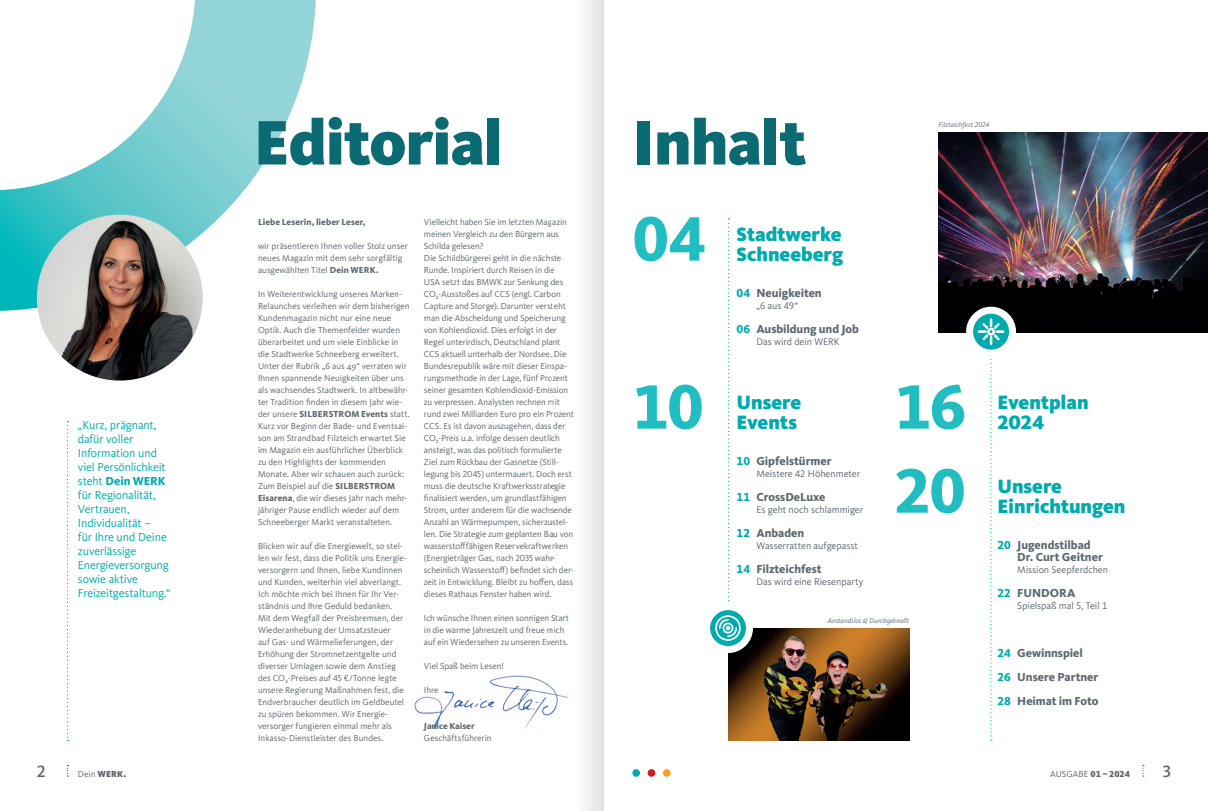
<style>
.page{position:relative;width:1208px;height:811px;background:#fff}
.page>*{position:absolute;margin:0;border:0;box-sizing:border-box;transform-origin:0 0}
.t1{font:900 65px "Kievit OT";letter-spacing:-.02em;color:#0c6a73}
.t2{font:800 65px "Kievit OT";color:#21bdc1}
.t3{font:900 20px/20px "Kievit OT";letter-spacing:-.005em;color:#00aaad}
.t4{font:500 17px "Kievit OT";color:#5d6870}
.t5{font:12px/14px "Kievit OT";letter-spacing:-.015em;color:#00aaad}
.t6{font:800 12px/12px "Kievit OT";letter-spacing:-.005em;color:#5d6870}
.t7{font:10px "Kievit OT";letter-spacing:-.005em;color:#5d6870}
.t8{font:9px/12px "Kievit OT";letter-spacing:-.005em;color:#5d6870}
.t9{font:800 9px "Kievit OT";letter-spacing:.01em;color:#5d6870}
.t10{font:900 9px "Kievit OT";color:#5d6870}
.t11{font:italic 7px "Kievit OT";letter-spacing:.01em;color:#5d6870}
.s1{font-weight:800}
.s2{color:#00aaad}
.s3{font-weight:400}
.s4{font-weight:900}
</style>
<div class="page">
<svg style="left:0;top:0;width:316px;height:311px"></svg>
<img style="left:37px;top:215px;width:166px;height:165px;border-radius:83px">
<img style="left:414px;top:675px;width:137px;height:55px">
<img style="left:938px;top:133px;width:270px;height:200px">
<img style="left:728px;top:628px;width:181px;height:113px">
<svg style="left:67px;top:421px;width:2px;height:320px"></svg>
<svg style="left:969px;top:310px;width:43px;height:43px"></svg>
<div style="left:966px;top:307px;width:50px;height:50px;border:7px solid #fff;border-radius:50%"></div>
<svg style="left:706px;top:606px;width:43px;height:43px"></svg>
<div style="left:703px;top:603px;width:50px;height:50px;border:7px solid #fff;border-radius:50%"></div>
<svg style="left:715px;top:218px;width:26px;height:425px"></svg>
<svg style="left:978px;top:319px;width:26px;height:422px"></svg>
<svg style="left:1142px;top:765px;width:2px;height:11px"></svg>
<div style="left:663px;top:769px;width:7px;height:8px;background:#f89e1c;border-radius:50%"></div>
<div style="left:647px;top:769px;width:8px;height:8px;background:#cf1a20;border-radius:50%"></div>
<div style="left:632px;top:769px;width:8px;height:8px;background:#00aaad;border-radius:50%"></div>
<div style="left:551px;top:0;width:53px;height:811px;background:linear-gradient(to right,#fff,#e8e9ea)"></div>
<p class="t5" style="left:78px;top:418px;width:90px">„Kurz, prägnant, dafür voller<br>Information und viel Persönlichkeit steht <span class="s1">Dein WERK </span>für Regionalität,<br>Vertrauen,<br>Individualität – für Ihre und Deine</p>
<p class="t5" style="left:78px;top:544px;width:94px">zuverlässige<br>Energieversorgung sowie aktive<br>Freizeitgestaltung.“</p>
<p class="t1" style="left:254px;top:103px;width:251px">Editorial</p>
<p class="t1" style="left:632px;top:103px;width:175px">Inhalt</p>
<p class="t11" style="left:938px;top:120px;width:52px">Filzteichfest 2024</p>
<p class="t9" style="left:258px;top:216px;width:109px">Liebe Leserin, lieber Leser,</p>
<p class="t8" style="left:258px;top:240px;width:151px">wir präsentieren Ihnen voller Stolz unser neues Magazin mit dem sehr sorgfältig ausgewählten Titel <span class="s1">Dein WERK.</span></p>
<p class="t8" style="left:258px;top:288px;width:153px">In Weiterentwicklung unseres Marken-Relaunches verleihen wir dem bisherigen Kundenmagazin nicht nur eine neue Optik. Auch die Themenfelder wurden überarbeitet und um viele Einblicke in die Stadtwerke Schneeberg erweitert.<br>Unter der Rubrik „6 aus 49“ verraten wir Ihnen spannende Neuigkeiten über uns als wachsendes Stadtwerk. In altbewähr&shy;ter Tradition finden in diesem Jahr wie&shy;der unsere <span class="s1">SILBERSTROM Events</span> statt.<br>Kurz vor Beginn der Bade- und Eventsai&shy;son am Strandbad Filzteich erwartet Sie im Magazin ein ausführlicher Überblick zu den Highlights der kommenden Monate. Aber wir schauen auch zurück:<br>Zum Beispiel auf die <span class="s1">SILBERSTROM Eisarena</span>, die wir dieses Jahr nach mehr&shy;jähriger Pause endlich wieder auf dem Schneeberger Markt veranstalteten.</p>
<p class="t8" style="left:258px;top:540px;width:150px">Blicken wir auf die Energiewelt, so stel&shy;len wir fest, dass die Politik uns Energie&shy;versorgern und Ihnen, liebe Kundinnen und Kunden, weiterhin viel abverlangt.<br>Ich möchte mich bei Ihnen für Ihr Ver&shy;ständnis und Ihre Geduld bedanken.<br>Mit dem Wegfall der Preisbremsen, der Wiederanhebung der Umsatzsteuer<br>auf Gas- und Wärmelieferungen, der Erhöhung der Stromnetzentgelte und diverser Umlagen sowie dem Anstieg des CO₂-Preises auf 45 €/Tonne legte unsere Regierung Maßnahmen fest, die Endverbraucher deutlich im Geldbeutel zu spüren bekommen. Wir Energie&shy;versorger fungieren einmal mehr als Inkasso-Dienstleister des Bundes.</p>
<p class="t8" style="left:424px;top:216px;width:144px">Vielleicht haben Sie im letzten Magazin meinen Vergleich zu den Bürgern aus<br>Schilda gelesen?</p>
<p class="t8" style="left:424px;top:252px;width:152px">Die Schildbürgerei geht in die nächste Runde. Inspiriert durch Reisen in die<br>USA setzt das BMWK zur Senkung des CO₂-Ausstoßes auf CCS (engl. Carbon Capture and Storge). Darunter versteht man die Abscheidung und Speicherung von Kohlendioxid. Dies erfolgt in der Regel unterirdisch, Deutschland plant CCS aktuell unterhalb der Nordsee. Die Bundesrepublik wäre mit dieser Einspa&shy;rungsmethode in der Lage, fünf Prozent seiner gesamten Kohlendioxid-Emission zu verpressen. Analysten rechnen mit rund zwei Milliarden Euro pro ein Prozent CCS. Es ist davon auszugehen, dass der CO₂-Preis u.a. infolge dessen deutlich ansteigt, was das politisch formulierte Ziel zum Rückbau der Gasnetze (Still&shy;legung bis 2045) untermauert. Doch erst muss die deutsche Kraftwerksstrategie finalisiert werden, um grundlastfähigen Strom, unter anderem für die wachsende Anzahl an Wärmepumpen, sicherzustel&shy;len. Die Strategie zum geplanten Bau von wasserstofffähigen Reservekraftwerken (Energieträger Gas, nach 2035 wahr&shy;scheinlich Wasserstoff) befindet sich der&shy;zeit in Entwicklung. Bleibt zu hoffen, dass dieses Rathaus Fenster haben wird.</p>
<p class="t8" style="left:424px;top:612px;width:147px">Ich wünsche Ihnen einen sonnigen Start in die warme Jahreszeit und freue mich auf ein Wiedersehen zu unseren Events.</p>
<p class="t8" style="left:424px;top:660px;width:81px">Viel Spaß beim Lesen!</p>
<p class="t8" style="left:424px;top:684px;width:16px">Ihre</p>
<p class="t8" style="left:424px;top:720px;width:69px"><span class="s1">Janice Kaiser<br></span>Geschäftsführerin</p>
<p class="t2" style="left:632px;top:200px;width:75px">04</p>
<p class="t2" style="left:632px;top:368px;width:73px">10</p>
<p class="t3" style="left:736px;top:224px;width:108px">Stadtwerke<br>Schneeberg</p>
<p class="t6" style="left:736px;top:286px;width:87px"><span class="s2">04</span> Neuigkeiten</p>
<p class="t7" style="left:756px;top:300px;width:43px">„6 aus 49“</p>
<p class="t6" style="left:736px;top:322px;width:124px"><span class="s2">06</span> Ausbildung und Job</p>
<p class="t7" style="left:756px;top:336px;width:85px">Das wird dein WERK</p>
<p class="t3" style="left:736px;top:392px;width:66px">Unsere<br>Events</p>
<p class="t6" style="left:736px;top:454px;width:97px"><span class="s2">10</span> Gipfelstürmer</p>
<p class="t7" style="left:756px;top:468px;width:105px">Meistere 42 Höhenmeter</p>
<p class="t6" style="left:736px;top:490px;width:90px"><span class="s2">11</span> CrossDeLuxe</p>
<p class="t7" style="left:756px;top:504px;width:108px">Es geht noch schlammiger</p>
<p class="t6" style="left:736px;top:526px;width:69px"><span class="s2">12</span> Anbaden</p>
<p class="t7" style="left:756px;top:540px;width:103px">Wasserratten aufgepasst</p>
<p class="t6" style="left:736px;top:562px;width:87px"><span class="s2">14</span> Filzteichfest</p>
<p class="t7" style="left:756px;top:576px;width:108px">Das wird eine Riesenparty</p>
<p class="t2" style="left:894px;top:368px;width:73px">16</p>
<p class="t2" style="left:894px;top:452px;width:73px">20</p>
<p class="t11" style="left:827px;top:616px;width:83px">Anstandslos &amp; Durchgeknallt</p>
<p class="t3" style="left:997px;top:392px;width:93px">Eventplan</p>
<p class="t3" style="left:997px;top:412px;width:48px">2024</p>
<p class="t3" style="left:997px;top:476px;width:130px">Unsere<br>Einrichtungen</p>
<p class="t6" style="left:1017px;top:538px;width:87px;text-indent:-20px"><span class="s2">20</span> Jugendstilbad<br>Dr. Curt Geitner</p>
<p class="t7" style="left:1017px;top:564px;width:92px">Mission Seepferdchen</p>
<p class="t6" style="left:997px;top:586px;width:79px"><span class="s2">22</span> FUNDORA</p>
<p class="t7" style="left:1017px;top:600px;width:91px">Spielspaß mal 5, Teil 1</p>
<p class="t6" style="left:997px;top:646px;width:87px"><span class="s2">24</span> Gewinnspiel</p>
<p class="t6" style="left:997px;top:670px;width:102px"><span class="s2">26</span> Unsere Partner</p>
<p class="t6" style="left:997px;top:694px;width:103px"><span class="s2">28</span> Heimat im Foto</p>
<h3 class="t4" style="left:37px;top:761px;width:11px">2</h3>
<p class="t10" style="left:78px;top:768px;width:50px"><span class="s3">Dein</span> WERK.</p>
<p class="t8" style="left:1050px;top:768px;width:81px">AUSGABE <span class="s4">01 – 2024</span></p>
<h3 class="t4" style="left:1162px;top:761px;width:11px">3</h3>
</div>
